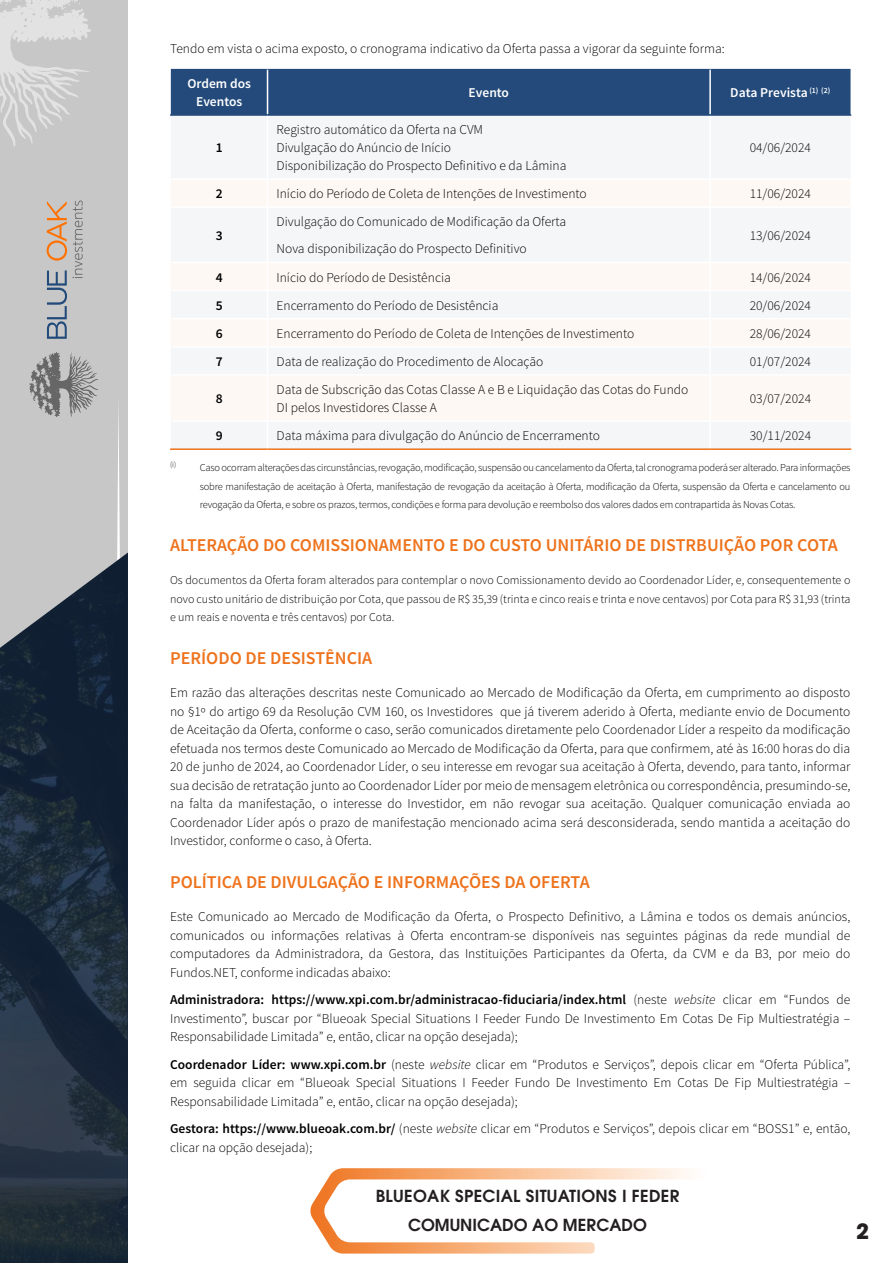
<style>
.page{position:relative;width:893px;height:1263px;background:#fff}
.page>*{position:absolute;margin:0;border:0;box-sizing:border-box;transform-origin:0 0}
.t1{font:700 21px "ITC Avant Garde Pro";color:#231f20}
.t2{font:600 18px "Source Sans Pro";color:#ee721b}
.t3{font:600 16.5px/28.8px "ITC Avant Garde Pro";letter-spacing:.02em;color:#231f20;text-align:center}
.t4{font:300 13.5px/18.5px "Source Sans Pro";color:#000}
.t5{font:600 13.5px/18px "Source Sans Pro";color:#fff;text-align:center}
.t6{font:600 13.5px "Source Sans Pro";color:#000}
.t7{font:300 12px/18.5px "Source Sans Pro";color:#000;text-align:justify}
.t8{font:300 10.5px/18.5px "Source Sans Pro";letter-spacing:-.02em;color:#000;text-align:justify}
.s1{font-weight:600}
.s2{font-style:italic}
</style>
<div class="page">
<div style="left:0;top:0;width:128px;height:1263px;background:#c7c7c7"></div>
<svg style="left:117px;top:407px;width:3px;height:113px"></svg>
<svg style="left:0;top:0;width:91px;height:146px"></svg>
<svg style="left:29px;top:352px;width:69px;height:65px"></svg>
<svg style="left:47px;top:200px;width:36px;height:139px"></svg>
<img style="left:0;top:553px;width:128px;height:710px">
<svg style="left:310px;top:1168px;width:378px;height:85px"></svg>
<div style="left:171px;top:69px;width:679px;height:45px;background:#234a7a"></div>
<div style="left:171px;top:116px;width:679px;height:332px;background:#f4f6f8"></div>
<svg style="left:171px;top:179px;width:679px;height:242px;fill:#fef8f4"></svg>
<hr style="left:267px;top:70px;width:1px;height:44px;background:#fff">
<hr style="left:709px;top:70px;width:2px;height:44px;background:#fff">
<hr style="left:267px;top:116px;width:1px;height:62px;background:#fff">
<hr style="left:709px;top:116px;width:2px;height:62px;background:#fff">
<hr style="left:172px;top:178px;width:96px;height:2px;background:#fff">
<hr style="left:268px;top:178px;width:442px;height:2px;background:#fff">
<svg style="left:267px;top:180px;width:1px;height:27px"></svg>
<hr style="left:710px;top:178px;width:140px;height:2px;background:#fff">
<hr style="left:709px;top:180px;width:2px;height:27px;background:#fff">
<hr style="left:172px;top:207px;width:96px;height:1px;background:#fff">
<hr style="left:268px;top:207px;width:442px;height:1px;background:#fff">
<hr style="left:267px;top:208px;width:1px;height:54px;background:#fff">
<hr style="left:710px;top:207px;width:140px;height:1px;background:#fff">
<hr style="left:709px;top:208px;width:2px;height:54px;background:#fff">
<hr style="left:172px;top:262px;width:96px;height:1px;background:#fff">
<hr style="left:268px;top:262px;width:442px;height:1px;background:#fff">
<hr style="left:710px;top:262px;width:140px;height:1px;background:#fff">
<hr style="left:709px;top:263px;width:2px;height:27px;background:#fff">
<hr style="left:172px;top:290px;width:96px;height:1px;background:#fff">
<hr style="left:268px;top:290px;width:442px;height:1px;background:#fff">
<hr style="left:710px;top:290px;width:140px;height:1px;background:#fff">
<hr style="left:709px;top:291px;width:2px;height:27px;background:#fff">
<hr style="left:172px;top:318px;width:96px;height:1px;background:#fff">
<hr style="left:268px;top:318px;width:442px;height:1px;background:#fff">
<hr style="left:710px;top:318px;width:140px;height:1px;background:#fff">
<hr style="left:709px;top:319px;width:2px;height:27px;background:#fff">
<hr style="left:172px;top:346px;width:96px;height:2px;background:#fff">
<hr style="left:268px;top:346px;width:442px;height:2px;background:#fff">
<svg style="left:267px;top:263px;width:1px;height:111px"></svg>
<hr style="left:710px;top:346px;width:140px;height:2px;background:#fff">
<hr style="left:709px;top:348px;width:2px;height:26px;background:#fff">
<hr style="left:172px;top:374px;width:96px;height:2px;background:#fff">
<hr style="left:268px;top:374px;width:442px;height:2px;background:#fff">
<hr style="left:267px;top:376px;width:1px;height:44px;background:#fff">
<hr style="left:710px;top:374px;width:140px;height:2px;background:#fff">
<hr style="left:709px;top:376px;width:2px;height:44px;background:#fff">
<hr style="left:172px;top:420px;width:96px;height:2px;background:#fff">
<hr style="left:268px;top:420px;width:442px;height:2px;background:#fff">
<svg style="left:267px;top:422px;width:1px;height:26px"></svg>
<hr style="left:710px;top:420px;width:140px;height:2px;background:#fff">
<hr style="left:709px;top:422px;width:2px;height:26px;background:#fff">
<hr style="left:170px;top:114px;width:98px;height:2px;background:#234a7a">
<hr style="left:268px;top:114px;width:442px;height:2px;background:#234a7a">
<hr style="left:710px;top:114px;width:141px;height:2px;background:#234a7a">
<hr style="left:170px;top:448px;width:98px;height:2px;background:#ee721b">
<hr style="left:268px;top:448px;width:442px;height:2px;background:#ee721b">
<hr style="left:710px;top:448px;width:141px;height:2px;background:#ee721b">
<p class="t4" style="left:170px;top:39px;width:556px">Tendo em vista o acima exposto, o cronograma indicativo da Oferta passa a vigorar da seguinte forma:</p>
<p class="t5" style="left:187px;top:75px;width:65px">Ordem dos<br>Eventos</p>
<p class="t5" style="left:469px;top:84px;width:42px">Evento</p>
<p class="t5" style="left:730px;top:84px;width:102px">Data Prevista <sup>(1)</sup> <sup>(2)</sup></p>
<p class="t6" style="left:216px;top:139px;width:8px">1</p>
<p class="t4" style="left:277px;top:121px;width:291px;line-height:18px">Registro automático da Oferta na CVM<br>Divulgação do Anúncio de Início<br>Disponibilização do Prospecto Definitivo e da Lâmina</p>
<p class="t4" style="left:750px;top:139px;width:63px">04/06/2024</p>
<p class="t6" style="left:216px;top:185px;width:8px">2</p>
<p class="t4" style="left:277px;top:185px;width:312px">Início do Período de Coleta de Intenções de Investimento</p>
<p class="t4" style="left:750px;top:185px;width:63px">11/06/2024</p>
<p class="t6" style="left:216px;top:227px;width:8px">3</p>
<p class="t4" style="left:277px;top:208px;width:291px;line-height:27px">Divulgação do Comunicado de Modificação da Oferta<br>Nova disponibilização do Prospecto Definitivo</p>
<p class="t4" style="left:750px;top:226px;width:63px">13/06/2024</p>
<p class="t6" style="left:216px;top:269px;width:8px">4</p>
<p class="t4" style="left:277px;top:268px;width:176px">Início do Período de Desistência</p>
<p class="t4" style="left:750px;top:268px;width:63px">14/06/2024</p>
<p class="t6" style="left:216px;top:297px;width:8px">5</p>
<p class="t4" style="left:277px;top:296px;width:223px">Encerramento do Período de Desistência</p>
<p class="t4" style="left:750px;top:296px;width:63px">20/06/2024</p>
<p class="t6" style="left:216px;top:325px;width:8px">6</p>
<p class="t4" style="left:277px;top:324px;width:359px">Encerramento do Período de Coleta de Intenções de Investimento</p>
<p class="t4" style="left:750px;top:324px;width:63px">28/06/2024</p>
<p class="t6" style="left:216px;top:353px;width:8px">7</p>
<p class="t4" style="left:277px;top:352px;width:268px">Data de realização do Procedimento de Alocação</p>
<p class="t4" style="left:750px;top:352px;width:63px">01/07/2024</p>
<p class="t6" style="left:216px;top:390px;width:8px">8</p>
<p class="t4" style="left:277px;top:381px;width:413px;line-height:18px">Data de Subscrição das Cotas Classe A e B e Liquidação das Cotas do Fundo<br>DI pelos Investidores Classe A</p>
<p class="t4" style="left:750px;top:389px;width:63px">03/07/2024</p>
<p class="t6" style="left:216px;top:427px;width:8px">9</p>
<p class="t4" style="left:277px;top:426px;width:325px">Data máxima para divulgação do Anúncio de Encerramento</p>
<p class="t4" style="left:750px;top:426px;width:63px">30/11/2024</p>
<p class="t8" style="left:200px;top:459px;width:652px;text-indent:-30px"><sup>(i)</sup> Caso ocorram alterações das circunstâncias, revogação, modificação, suspensão ou cancelamento da Oferta, tal cronograma poderá ser alterado. Para informações sobre manifestação de aceitação à Oferta, manifestação de revogação da aceitação à Oferta, modificação da Oferta, suspensão da Oferta e cancelamento ou revogação da Oferta, e sobre os prazos, termos, condições e forma para devolução e reembolso dos valores dados em contrapartida às Novas Cotas.</p>
<h2 class="t2" style="left:170px;top:534px;width:669px">ALTERAÇÃO DO COMISSIONAMENTO E DO CUSTO UNITÁRIO DE DISTRBUIÇÃO POR COTA</h2>
<p class="t7" style="left:170px;top:571px;width:682px">Os documentos da Oferta foram alterados para contemplar o novo Comissionamento devido ao Coordenador Líder, e, consequentemente o novo custo unitário de distribuição por Cota, que passou de R$ 35,39 (trinta e cinco reais e trinta e nove centavos) por Cota para R$ 31,93 (trinta e um reais e noventa e três centavos) por Cota.</p>
<h2 class="t2" style="left:170px;top:646px;width:204px">PERÍODO DE DESISTÊNCIA</h2>
<p class="t4" style="left:170px;top:684px;width:682px;text-align:justify">Em razão das alterações descritas neste Comunicado ao Mercado de Modificação da Oferta, em cumprimento ao disposto no §1º do artigo 69 da Resolução CVM 160, os Investidores que já tiverem aderido à Oferta, mediante envio de Documento de Aceitação da Oferta, conforme o caso, serão comunicados diretamente pelo Coordenador Líder a respeito da modificação efetuada nos termos deste Comunicado ao Mercado de Modificação da Oferta, para que confirmem, até às 16:00 horas do dia 20 de junho de 2024, ao Coordenador Líder, o seu interesse em revogar sua aceitação à Oferta, devendo, para tanto, informar sua decisão de retratação junto ao Coordenador Líder por meio de mensagem eletrônica ou correspondência, presumindo-se, na falta da manifestação, o interesse do Investidor, em não revogar sua aceitação. Qualquer comunicação enviada ao Coordenador Líder após o prazo de manifestação mencionado acima será desconsiderada, sendo mantida a aceitação do Investidor, conforme o caso, à Oferta.</p>
<h2 class="t2" style="left:170px;top:870px;width:421px">POLÍTICA DE DIVULGAÇÃO E INFORMAÇÕES DA OFERTA</h2>
<p class="t4" style="left:170px;top:908px;width:682px;text-align:justify">Este Comunicado ao Mercado de Modificação da Oferta, o Prospecto Definitivo, a Lâmina e todos os demais anúncios, comunicados ou informações relativas à Oferta encontram-se disponíveis nas seguintes páginas da rede mundial de computadores da Administradora, da Gestora, das Instituições Participantes da Oferta, da CVM e da B3, por meio do Fundos.NET, conforme indicadas abaixo:</p>
<p class="t4" style="left:170px;top:991px;width:682px;text-align:justify"><span class="s1">Administradora: https://www.xpi.com.br/administracao-fiduciaria/index.html</span> (neste <span class="s2">website</span> clicar em “Fundos de Investimento”, buscar por “Blueoak Special Situations I Feeder Fundo De Investimento Em Cotas De Fip Multiestratégia – Responsabilidade Limitada” e, então, clicar na opção desejada);</p>
<p class="t4" style="left:170px;top:1055px;width:682px;text-align:justify"><span class="s1">Coordenador Líder: www.xpi.com.br</span> (neste <span class="s2">website</span> clicar em “Produtos e Serviços”, depois clicar em “Oferta Pública”, em seguida clicar em “Blueoak Special Situations I Feeder Fundo De Investimento Em Cotas De Fip Multiestratégia – Responsabilidade Limitada” e, então, clicar na opção desejada);</p>
<p class="t4" style="left:170px;top:1120px;width:682px"><span class="s1">Gestora: https://www.blueoak.com.br/</span> (neste <span class="s2">website</span> clicar em “Produtos e Serviços”, depois clicar em “BOSS1” e, então, clicar na opção desejada);</p>
<p class="t3" style="left:376px;top:1181px;width:305px">BLUEOAK SPECIAL SITUATIONS I FEDER<br>COMUNICADO AO MERCADO</p>
<h1 class="t1" style="left:856px;top:1217px;width:14px">2</h1>
</div>
